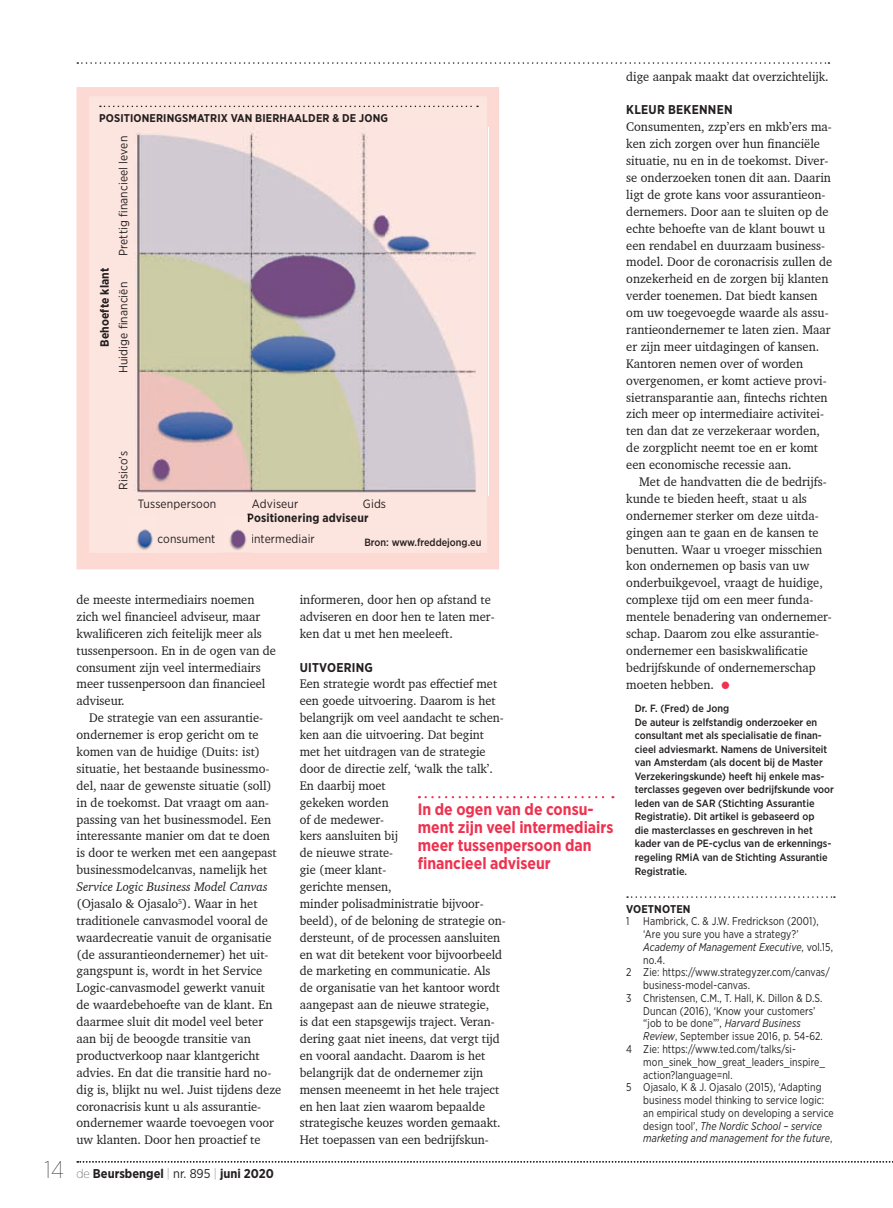
<style>
.page{position:relative;width:893px;height:1208px;background:#fff}
.page>*{position:absolute;margin:0;border:0;box-sizing:border-box;transform-origin:0 0}
.t1{font:700 16.5px/18px "Gotham Narrow";color:#ee3250}
.t2{font:12.75px/17px "Charter BT Pro";color:#231f20}
.t3{font:700 12.75px "Gotham Narrow";color:#231f20}
.t4{font:700 12.75px "Gotham Narrow";letter-spacing:.02em;color:#231f20}
.t5{font:12px "Gotham Narrow";letter-spacing:.01em;color:#231f20}
.t6{font:700 12px "Gotham Narrow";letter-spacing:.01em;color:#231f20}
.t7{font:11.25px "Gotham Narrow";letter-spacing:.01em;color:#231f20;scale:.91 1}
.t8{font:italic 11.25px "Gotham Narrow";letter-spacing:.01em;color:#231f20;scale:.91 1}
.t9{font:700 11.25px "Gotham Narrow";letter-spacing:.01em;color:#231f20}
.t10{font:500 10.5px/13.5px "Gotham Narrow";color:#231f20}
.s1{font-style:italic}
.s2{font-weight:100;font-size:24px}
.s3{font-weight:100}
.s4{font-weight:400}
.s5{color:#ee3250}
.s6{font-style:normal}
</style>
<div class="page">
<svg style="left:77px;top:1161px;width:816px;height:1px"></svg>
<svg style="left:627px;top:896px;width:208px;height:2px"></svg>
<svg style="left:426px;top:796px;width:187px;height:2px"></svg>
<svg style="left:77px;top:62px;width:752px;height:2px"></svg>
<div style="left:77px;top:87px;width:422px;height:482px;background:#fcd9d2"></div>
<div style="left:89px;top:97px;width:397px;height:455px;background:#fde5df"></div>
<img style="left:135px;top:127px;width:354px;height:368px">
<img style="left:129px;top:529px;width:27px;height:29px">
<img style="left:224px;top:515px;width:27px;height:43px">
<img style="left:224px;top:534px;width:27px;height:9px">
<svg style="left:248px;top:515px;width:3px;height:9px"></svg>
<svg style="left:100px;top:106px;width:378px;height:1px"></svg>
<p class="t9" style="left:99px;top:111px;width:290px">POSITIONERINGSMATRIX VAN BIERHAALDER &amp; DE JONG</p>
<p class="t6" style="left:97px;top:347px;width:81px;rotate:-90deg">Behoefte klant</p>
<p class="t5" style="left:116px;top:256px;width:121px;rotate:-90deg">Prettig financieel leven</p>
<p class="t5" style="left:116px;top:373px;width:93px;rotate:-90deg">Huidige financiën</p>
<p class="t5" style="left:116px;top:490px;width:40px;rotate:-90deg">Risico’s</p>
<p class="t5" style="left:138px;top:496px;width:80px">Tussenpersoon</p>
<p class="t5" style="left:252px;top:496px;width:48px">Adviseur</p>
<p class="t5" style="left:363px;top:496px;width:25px">Gids</p>
<p class="t6" style="left:247px;top:510px;width:123px">Positionering adviseur</p>
<p class="t5" style="left:158px;top:531px;width:59px">consument</p>
<p class="t5" style="left:251px;top:531px;width:65px">intermediair</p>
<p class="t10" style="left:364px;top:535px;width:118px">Bron: www.freddejong.eu</p>
<p class="t2" style="left:77px;top:591px;width:201px">de meeste intermediairs noemen zich wel financieel adviseur, maar kwalificeren zich feitelijk meer als tussenpersoon. En in de ogen van de consument zijn veel intermediairs meer tussenpersoon dan financieel adviseur.</p>
<p class="t2" style="left:77px;top:709px;width:202px;text-indent:13px">De strategie van een assurantie&shy;ondernemer is erop gericht om te komen van de huidige (Duits: ist) situatie, het bestaande businessmo&shy;del, naar de gewenste situatie (soll) in de toekomst. Dat vraagt om aan&shy;passing van het businessmodel. Een interessante manier om dat te doen is door te werken met een aangepast businessmodelcanvas, namelijk het</p>
<p class="t2" style="left:77px;top:878px;width:206px"><span class="s1">Service Logic Business Model Canvas </span>(Ojasalo &amp; Ojasalo<sup>5</sup>). Waar in het traditionele canvasmodel vooral de waardecreatie vanuit de organisatie (de assurantieondernemer) het uit&shy;gangspunt is, wordt in het Service Logic-canvasmodel gewerkt vanuit de waardebehoefte van de klant. En daarmee sluit dit model veel beter aan bij de beoogde transitie van productverkoop naar klantgericht advies. En dat die transitie hard no&shy;dig is, blijkt nu wel. Juist tijdens deze coronacrisis kunt u als assurantie&shy;ondernemer waarde toevoegen voor uw klanten. Door hen proactief te</p>
<p class="t3" style="left:45px;top:1165px;width:231px"><span class="s2">14</span> <span class="s3">de</span> Beursbengel <span class="s3">|</span> <span class="s4">nr. 895</span> <span class="s3">|</span> juni 2020</p>
<p class="t2" style="left:300px;top:591px;width:196px">informeren, door hen op afstand te adviseren en door hen te laten mer&shy;ken dat u met hen meeleeft.</p>
<p class="t4" style="left:300px;top:659px;width:75px">UITVOERING</p>
<p class="t2" style="left:300px;top:675px;width:208px">Een strategie wordt pas effectief met een goede uitvoering. Daarom is het belangrijk om veel aandacht te schen&shy;ken aan die uitvoering. Dat begint met het uitdragen van de strategie door de directie zelf, ‘walk the talk’.<br>En daarbij moet<br>gekeken worden<br>of de medewer-<br>kers aansluiten bij<br>de nieuwe strate-<br>gie (meer klant-<br>gerichte mensen,<br>minder polis administratie bijvoor&shy;beeld), of de beloning de strategie on&shy;dersteunt, of de processen aansluiten en wat dit betekent voor bijvoorbeeld de marketing en communicatie. Als de organisatie van het kantoor wordt aangepast aan de nieuwe strategie,<br>is dat een stapsgewijs traject. Veran&shy;dering gaat niet ineens, dat vergt tijd en vooral aandacht. Daarom is het belangrijk dat de ondernemer zijn mensen meeneemt in het hele traject en hen laat zien waarom bepaalde strategische keuzes worden gemaakt.<br>Het toepassen van een bedrijfskun-</p>
<p class="t1" style="left:418px;top:800px;width:197px">In de ogen van de consu&shy;ment zijn veel intermediairs meer tussenpersoon dan financieel adviseur</p>
<p class="t2" style="left:626px;top:68px;width:204px">dige aanpak maakt dat overzichtelijk.</p>
<p class="t4" style="left:626px;top:102px;width:108px">KLEUR BEKENNEN</p>
<p class="t2" style="left:626px;top:118px;width:207px">Consumenten, zzp’ers en mkb’ers ma&shy;ken zich zorgen over hun financiële situatie, nu en in de toekomst. Diver&shy;se onderzoeken tonen dit aan. Daarin ligt de grote kans voor assurantieon&shy;dernemers. Door aan te sluiten op de echte behoefte van de klant bouwt u een rendabel en duurzaam business&shy;model. Door de corona crisis zullen de onzekerheid en de zorgen bij klanten verder toenemen. Dat biedt kansen om uw toegevoegde waarde als assu&shy;rantieondernemer te laten zien. Maar er zijn meer uitdagingen of kansen.<br>Kantoren nemen over of worden overgenomen, er komt actieve provi&shy;sietransparantie aan, fintechs richten zich meer op intermediaire activitei&shy;ten dan dat ze verzekeraar worden, de zorgplicht neemt toe en er komt een economische recessie aan.</p>
<p class="t2" style="left:626px;top:473px;width:207px;text-indent:13px">Met de handvatten die de bedrijfs&shy;kunde te bieden heeft, staat u als ondernemer sterker om deze uitda&shy;gingen aan te gaan en de kansen te benutten. Waar u vroeger misschien kon ondernemen op basis van uw onderbuikgevoel, vraagt de huidige, complexe tijd om een meer funda&shy;mentele benadering van ondernemer&shy;schap. Daarom zou elke assurantie&shy;ondernemer een basiskwalificatie bedrijfskunde of onder nemerschap moeten hebben. <span class="s5">●</span></p>
<p class="t10" style="left:635px;top:702px;width:201px">Dr. F. (Fred) de Jong<br>De auteur is zelfstandig onderzoeker en consultant met als specialisatie de finan&shy;cieel adviesmarkt. Namens de Universiteit van Amsterdam (als docent bij de Master Verzekeringskunde) heeft hij enkele mas&shy;terclasses gegeven over bedrijfskunde voor leden van de SAR (Stichting Assurantie Registratie). Dit artikel is gebaseerd op<br>die masterclasses en geschreven in het kader van de PE-cyclus van de erkennings&shy;regeling RMiA van de Stichting Assurantie Registratie.</p>
<p class="t9" style="left:626px;top:901px;width:66px">VOETNOTEN</p>
<p class="t7" style="left:626px;top:914px;width:213px">1 Hambrick, C. &amp; J.W. Fredrickson (2001),</p>
<p class="t7" style="left:643px;top:927px;width:172px">‘Are you sure you have a strategy?’</p>
<p class="t8" style="left:643px;top:940px;width:210px">Academy of Management Executive<span class="s6">, vol.15,</span></p>
<p class="t7" style="left:643px;top:952px;width:25px">no.4.</p>
<p class="t7" style="left:626px;top:965px;width:225px">2 Zie: https://www.strategyzer.com/canvas/</p>
<p class="t7" style="left:643px;top:978px;width:119px">business-model-canvas.</p>
<p class="t7" style="left:626px;top:991px;width:217px">3 Christensen, C.M., T. Hall, K. Dillon &amp; D.S.</p>
<p class="t7" style="left:643px;top:1003px;width:191px">Duncan (2016), ‘Know your customers’</p>
<p class="t7" style="left:643px;top:1016px;width:174px">“job to be done”’, <span class="s1">Harvard Business</span></p>
<p class="t7" style="left:643px;top:1029px;width:199px"><span class="s1">Review</span>, September issue 2016, p. 54-62.</p>
<p class="t7" style="left:626px;top:1042px;width:188px">4 Zie: https://www.ted.com/talks/si-</p>
<p class="t7" style="left:643px;top:1054px;width:201px">mon_sinek_how_great_leaders_inspire_</p>
<p class="t7" style="left:643px;top:1067px;width:100px">action?language=nl.</p>
<p class="t7" style="left:626px;top:1080px;width:216px">5 Ojasalo, K &amp; J. Ojasalo (2015), ‘Adapting</p>
<p class="t7" style="left:643px;top:1093px;width:200px">business model thinking to service logic:</p>
<p class="t7" style="left:643px;top:1105px;width:211px">an empirical study on developing a service</p>
<p class="t8" style="left:643px;top:1118px;width:198px"><span class="s6">design tool’,</span> The Nordic School – service</p>
<p class="t8" style="left:643px;top:1131px;width:209px">marketing and management for the future<span class="s6">,</span></p>
</div>
